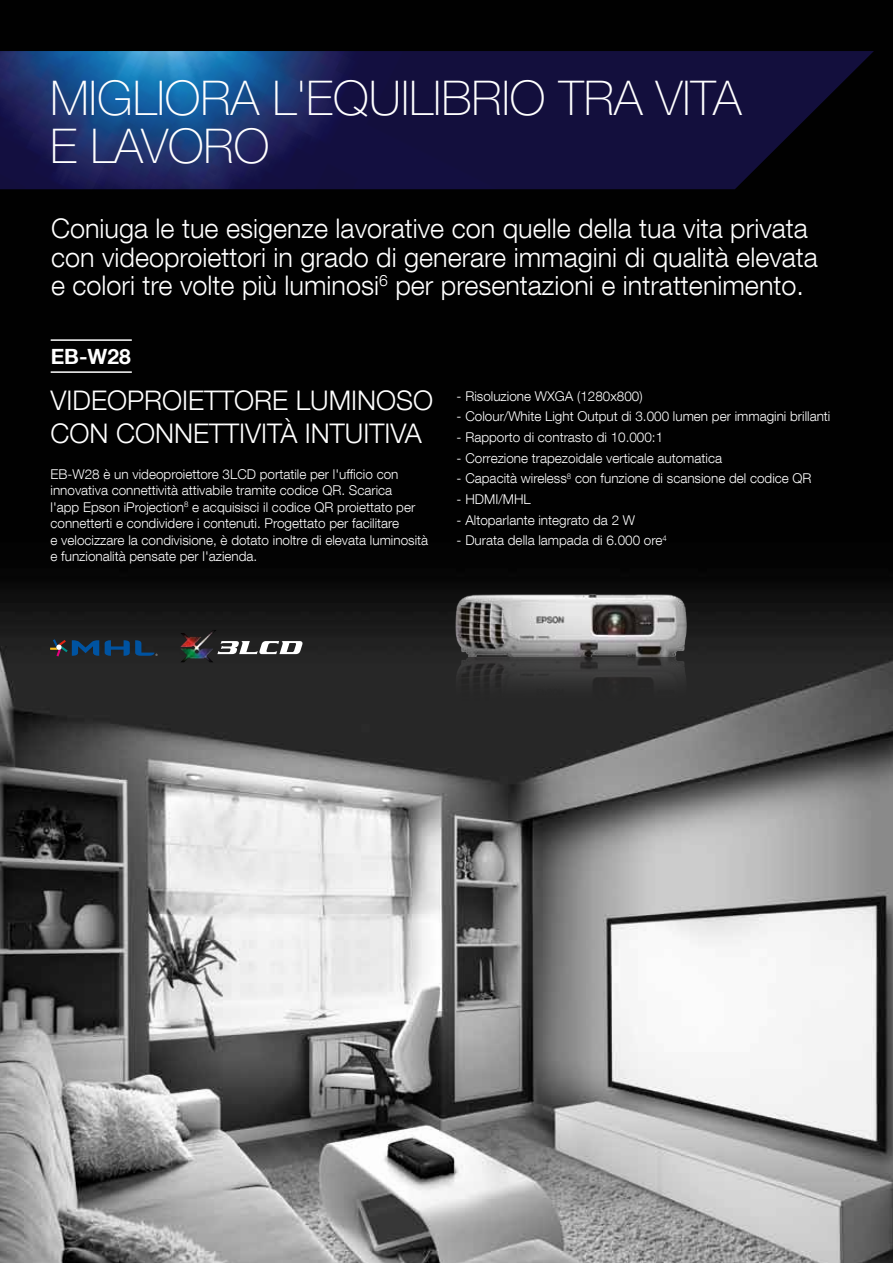
<style>
.page{position:relative;width:893px;height:1263px;background:#fff}
.page>*{position:absolute;margin:0;border:0;box-sizing:border-box;transform-origin:0 0}
.t1{font:100 48px/48px "Helvetica Neue";color:#fff}
.t2{font:300 27px/28.5px "Helvetica Neue LT Com";color:#fff}
.t3{font:700 21px "Helvetica Neue LT Com";color:#fff}
.t4{font:300 13.5px/16.5px "Helvetica Neue LT Com";color:#fff}
</style>
<div class="page">
<img style="left:0;top:0;width:893px;height:1263px">
<img style="left:0;top:51px;width:874px;height:138px">
<hr style="left:51px;top:339px;width:81px;height:2px;background:#fff">
<hr style="left:51px;top:371px;width:81px;height:2px;background:#fff">
<svg style="left:50px;top:639px;width:49px;height:17px"></svg>
<svg style="left:105px;top:640px;width:53px;height:16px"></svg>
<img style="left:454px;top:592px;width:232px;height:63px">
<img style="left:454px;top:655px;width:232px;height:51px">
<img style="left:180px;top:630px;width:36px;height:32px">
<svg style="left:217px;top:641px;width:85px;height:13px"></svg>
<h1 class="t1" style="left:50px;top:74px;width:693px">MIGLIORA L'EQUILIBRIO TRA VITA<br>E LAVORO</h1>
<h2 class="t2" style="left:51px;top:214px;width:768px">Coniuga le tue esigenze lavorative con quelle della tua vita privata con videoproiettori in grado di generare immagini di qualità elevata e colori tre volte più luminosi<sup>6</sup> per presentazioni e intrattenimento.</h2>
<h3 class="t3" style="left:51px;top:343px;width:82px">EB-W28</h3>
<h2 class="t2" style="left:51px;top:386px;width:33px">Videoproiettore</h2>
<h2 class="t2" style="left:296px;top:386px;width:18px">luminoso</h2>
<h2 class="t2" style="left:51px;top:418px;width:20px">con</h2>
<h2 class="t2" style="left:116px;top:418px;width:17px">connettività</h2>
<h2 class="t2" style="left:305px;top:418px;width:14px">intuitiva</h2>
<p class="t4" style="left:51px;top:466px;width:379px">EB-W28 è un videoproiettore 3LCD portatile per l'ufficio con innovativa connettività attivabile tramite codice QR. Scarica<br>l'app Epson iProjection<sup>8</sup> e acquisisci il codice QR proiettato per connetterti e condividere i contenuti. Progettato per facilitare<br>e velocizzare la condivisione, è dotato inoltre di elevata luminosità e funzionalità pensate per l'azienda.</p>
<p class="t4" style="left:457px;top:387px;width:188px">- Risoluzione WXGA (1280x800)</p>
<p class="t4" style="left:457px;top:408px;width:375px">- Colour/White Light Output di 3.000 lumen per immagini brillanti</p>
<p class="t4" style="left:457px;top:429px;width:208px">- Rapporto di contrasto di 10.000:1</p>
<p class="t4" style="left:457px;top:449px;width:267px">- Correzione trapezoidale verticale automatica</p>
<p class="t4" style="left:457px;top:470px;width:356px">- Capacità wireless<sup>8</sup> con funzione di scansione del codice QR</p>
<p class="t4" style="left:457px;top:491px;width:76px">- HDMI/MHL</p>
<p class="t4" style="left:457px;top:511px;width:180px">- Altoparlante integrato da 2 W</p>
<p class="t4" style="left:457px;top:532px;width:212px">- Durata della lampada di 6.000 ore<sup>4</sup></p>
</div>
